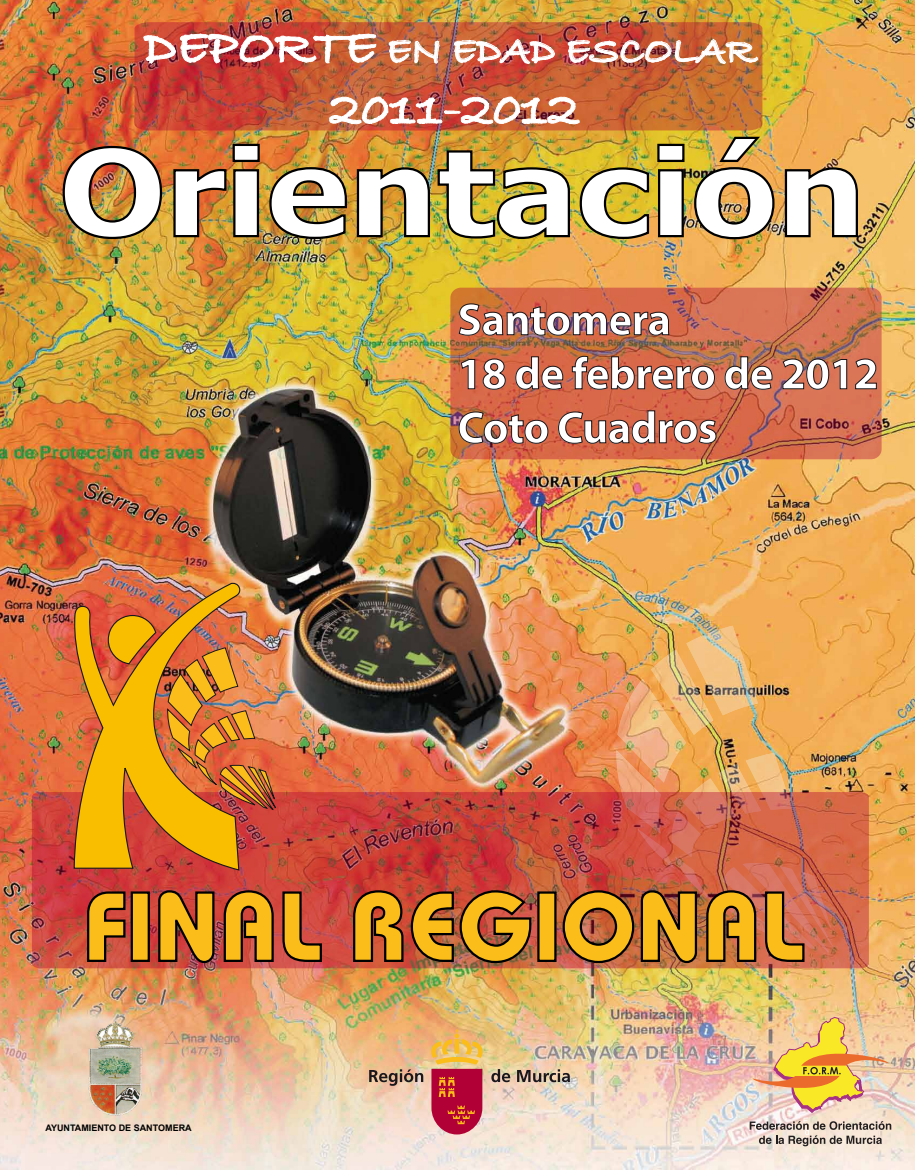
<style>
.page{position:relative;width:915px;height:1170px;background:#fff}
.page>*{position:absolute;margin:0;border:0;box-sizing:border-box;transform-origin:0 0}
.t1{font:700 120px "Tahoma";color:#fff;scale:1.15 1}
.t2{font:700 97.5px "Bauhaus";color:#fbbd1a}
.t3{font:51.07px "Bradley Hand ITCTT Bold";color:#fff}
.t4{font:700 45px/54px "Myriad Pro";letter-spacing:-.015em;color:#fff}
.t5{font:39.3px "Bradley Hand ITCTT Bold";color:#fff}
.t6{font:700 9px "Arial";color:#000}
.s1{font-size:51.07px}
</style>
<div class="page">
<img style="left:0;top:0;width:914px;height:1169px">
<img style="left:134px;top:22px;width:628px;height:108px">
<svg style="left:431px;top:1029px;width:51px;height:105px;background:#cf5e4e"></svg>
<svg style="left:369px;top:1069px;width:54px;height:16px"></svg>
<svg style="left:491px;top:1068px;width:19px;height:14px"></svg>
<svg style="left:517px;top:1069px;width:52px;height:13px"></svg>
<img style="left:32px;top:792px;width:836px;height:176px">
<img style="left:61px;top:145px;width:102px;height:95px">
<img style="left:172px;top:143px;width:89px;height:95px">
<img style="left:268px;top:166px;width:80px;height:74px">
<img style="left:355px;top:149px;width:216px;height:91px">
<img style="left:578px;top:166px;width:72px;height:74px">
<img style="left:656px;top:143px;width:29px;height:95px">
<img style="left:692px;top:135px;width:83px;height:105px">
<img style="left:783px;top:166px;width:75px;height:72px">
<img style="left:72px;top:582px;width:169px;height:289px">
<svg style="left:107px;top:614px;width:50px;height:51px;background:#e19313"></svg>
<img style="left:167px;top:647px;width:110px;height:163px">
<img style="left:450px;top:287px;width:431px;height:172px;border-radius:10px">
<img style="left:749px;top:1016px;width:141px;height:130px">
<img style="left:68px;top:1019px;width:81px;height:103px">
<img style="left:143px;top:32px;width:233px;height:32px">
<svg style="left:388px;top:39px;width:52px;height:25px"></svg>
<img style="left:453px;top:38px;width:102px;height:26px">
<img style="left:567px;top:38px;width:191px;height:26px">
<img style="left:328px;top:96px;width:252px;height:29px">
<svg style="left:86px;top:890px;width:41px;height:73px;background:#a73e33"></svg>
<div style="left:131px;top:891px;width:19px;height:70px;border:2px solid #000"></div>
<img style="left:157px;top:889px;width:58px;height:75px">
<svg style="left:222px;top:889px;width:53px;height:74px;background:#a43d37"></svg>
<svg style="left:281px;top:890px;width:42px;height:73px;background:#b2423a"></svg>
<img style="left:352px;top:889px;width:180px;height:75px">
<div style="left:537px;top:891px;width:19px;height:70px;border:2px solid #000"></div>
<img style="left:561px;top:625px;width:272px;height:339px">
<img style="left:458px;top:303px;width:211px;height:33px">
<svg style="left:460px;top:359px;width:15px;height:30px"></svg>
<svg style="left:482px;top:358px;width:24px;height:32px"></svg>
<svg style="left:515px;top:356px;width:48px;height:34px;background:#b6583f"></svg>
<svg style="left:571px;top:355px;width:144px;height:35px;background:#b65d43"></svg>
<svg style="left:724px;top:356px;width:48px;height:34px;background:#a76349"></svg>
<svg style="left:781px;top:358px;width:66px;height:32px;background:#ae634d"></svg>
<svg style="left:854px;top:358px;width:22px;height:31px"></svg>
<img style="left:458px;top:411px;width:90px;height:33px">
<svg style="left:557px;top:410px;width:159px;height:34px;background:#ba5a40"></svg>
<p class="t5" style="left:144px;top:21px;width:613px"><span class="s1">DEPORTE</span> EN EDAD ESCOLAR</p>
<p class="t3" style="left:330px;top:70px;width:251px">2011-2012</p>
<h1 class="t1" style="left:59px;top:116px;width:702px">Orientación</h1>
<p class="t4" style="left:457px;top:291px;width:422px">Santomera<br>18 de febrero de 2012<br>Coto Cuadros</p>
<h2 class="t2" style="left:83px;top:866px;width:722px">FINAL REGIONAL</h2>
<p class="t6" style="left:45px;top:1122px;width:148px">AYUNTAMIENTO DE SANTOMERA</p>
</div>
